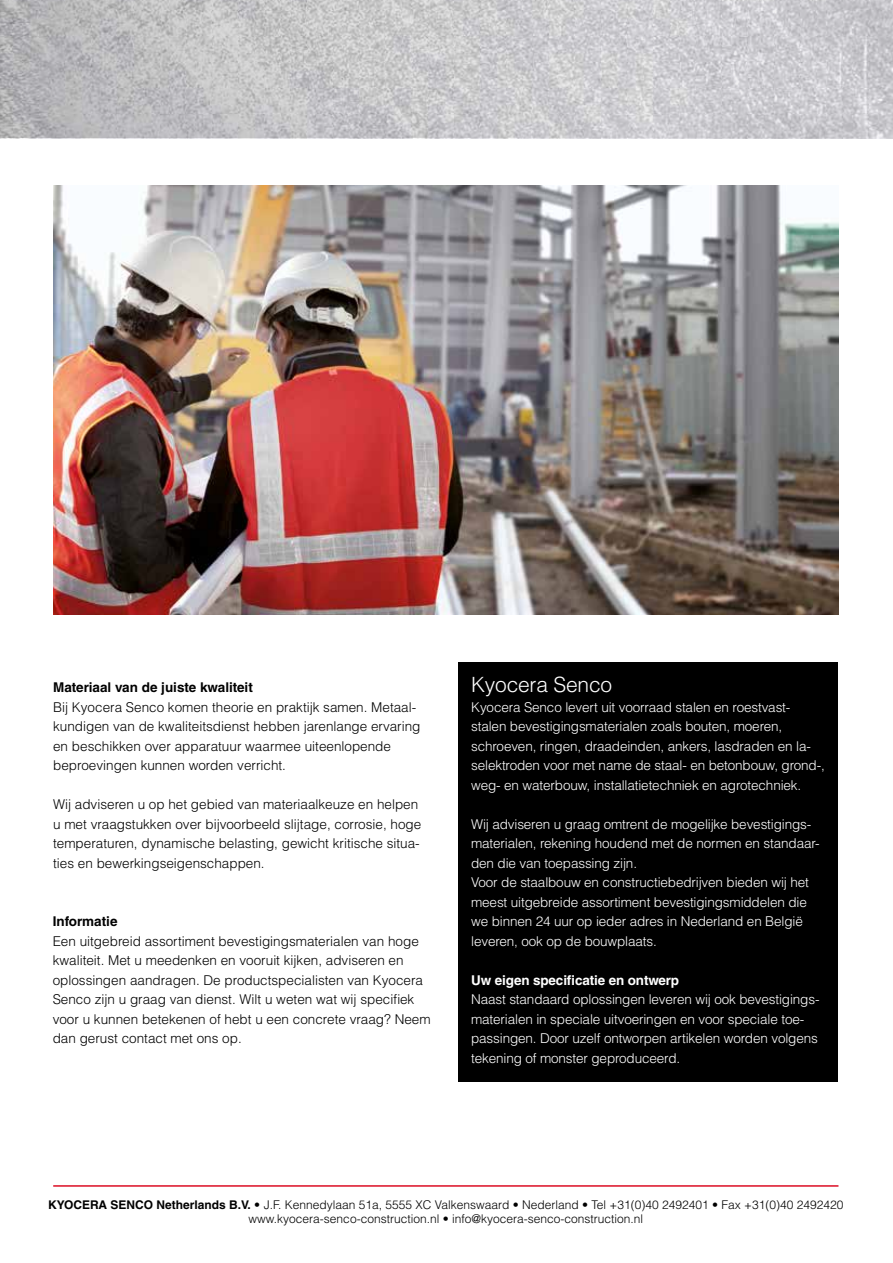
<style>
.page{position:relative;width:893px;height:1263px;background:#fff}
.page>*{position:absolute;margin:0;border:0;box-sizing:border-box;transform-origin:0 0}
.t1{font:300 21px "Helvetica LT Std";letter-spacing:-.01em;color:#fff}
.t2{font:300 13.5px/19.5px "Helvetica LT Std";letter-spacing:-.01em;color:#fff}
.t3{font:300 13.5px/19.5px "Helvetica LT Std";color:#000}
.t4{font:700 13.5px "Helvetica LT Std";color:#000}
.t5{font:700 13.5px "Helvetica LT Std";letter-spacing:-.01em;color:#fff}
.t6{font:300 12px/14.4px "Helvetica LT Std";color:#000;text-align:center}
.s1{font-weight:700}
</style>
<div class="page">
<img style="left:53px;top:185px;width:785px;height:429px">
<div style="left:458px;top:663px;width:380px;height:419px;background:#000"></div>
<img style="left:0;top:0;width:893px;height:138px">
<hr style="left:53px;top:1185px;width:785px;height:2px;background:#dc0c23">
<p class="t4" style="left:53px;top:679px;width:201px">Materiaal van de juiste kwaliteit</p>
<p class="t3" style="left:53px;top:697px;width:369px">Bij Kyocera Senco komen theorie en praktijk samen. Metaal&shy;kundigen van de kwaliteitsdienst hebben jarenlange ervaring en beschikken over apparatuur waarmee uiteenlopende beproevingen kunnen worden verricht.</p>
<p class="t3" style="left:53px;top:794px;width:370px">Wij adviseren u op het gebied van materiaalkeuze en helpen u met vraagstukken over bijvoorbeeld slijtage, corrosie, hoge temperaturen, dynamische belasting, gewicht kritische situa&shy;ties en bewerkingseigenschappen.</p>
<p class="t4" style="left:53px;top:913px;width:66px">Informatie</p>
<p class="t3" style="left:53px;top:931px;width:379px">Een uitgebreid assortiment bevestigingsmaterialen van hoge kwaliteit. Met u meedenken en vooruit kijken, adviseren en oplossingen aandragen. De productspecialisten van Kyocera Senco zijn u graag van dienst. Wilt u weten wat wij specifiek voor u kunnen betekenen of hebt u een concrete vraag? Neem dan gerust contact met ons op.</p>
<h1 class="t1" style="left:471px;top:671px;width:143px">Kyocera Senco</h1>
<p class="t2" style="left:471px;top:697px;width:355px">Kyocera Senco levert uit voorraad stalen en roestvast&shy;stalen bevestigingsmaterialen zoals bouten, moeren, schroeven, ringen, draadeinden, ankers, lasdraden en la&shy;selektroden voor met name de staal- en betonbouw, grond-, weg- en waterbouw, installatietechniek en agrotechniek.</p>
<p class="t2" style="left:471px;top:814px;width:350px">Wij adviseren u graag omtrent de mogelijke bevestigings&shy;materialen, rekening houdend met de normen en standaar&shy;den die van toepassing zijn.<br>Voor de staalbouw en constructiebedrijven bieden wij het meest uitgebreide assortiment bevestigingsmiddelen die we binnen 24 uur op ieder adres in Nederland en België leveren, ook op de bouwplaats.</p>
<p class="t5" style="left:471px;top:971px;width:209px">Uw eigen specificatie en ontwerp</p>
<p class="t2" style="left:471px;top:989px;width:350px">Naast standaard oplossingen leveren wij ook bevestigings&shy;materialen in speciale uitvoeringen en voor speciale toe&shy;passingen. Door uzelf ontworpen artikelen worden volgens tekening of monster geproduceerd.</p>
<p class="t6" style="left:48px;top:1197px;width:797px"><span class="s1">KYOCERA SENCO Netherlands B.V.</span> • J.F. Kennedylaan 51a, 5555 XC Valkenswaard • Nederland • Tel +31(0)40 2492401 • Fax +31(0)40 2492420 www.kyocera-senco-construction.nl • info@kyocera-senco-construction.nl</p>
</div>
